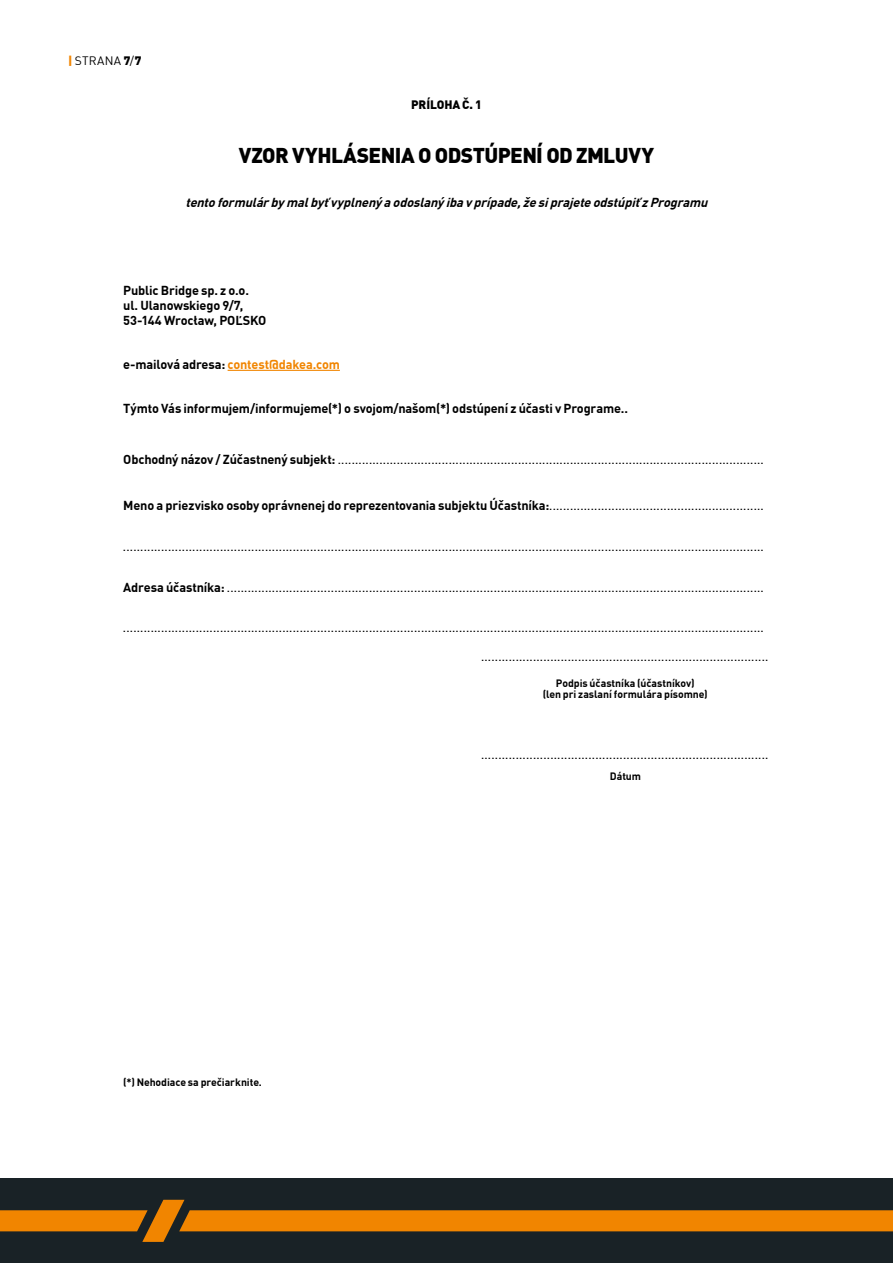
<style>
.page{position:relative;width:893px;height:1263px;background:#fff}
.page>*{position:absolute;margin:0;border:0;box-sizing:border-box;transform-origin:0 0}
.t1{font:900 21px "DIN Offc Pro";letter-spacing:-.03em;color:#000}
.t2{font:700 12.75px/15px "DIN Offc Pro";letter-spacing:-.015em;color:#000}
.t3{font:italic 700 12.75px "DIN Offc Pro";color:#000}
.t4{font:700 12.75px "DIN Offc Pro";letter-spacing:-.015em;color:#f18500}
.t5{font:12px "DIN Offc Pro";letter-spacing:.02em;color:#000}
.t6{font:900 12px "DIN Offc Pro";letter-spacing:-.01em;color:#000}
.t7{font:700 10.5px/11.4px "DIN Offc Pro";letter-spacing:-.005em;color:#000;text-align:center}
.t8{font:700 9px "DIN Offc Pro";color:#000}
.s1{font-weight:900;color:#f18500}
.s2{font-weight:900}
.s3{color:#000}
.s4{font-size:12.75px}
.s5{font-size:9px}
</style>
<div class="page">
<div style="left:0;top:1179px;width:893px;height:84px;background:#192226"></div>
<svg style="left:0;top:1200px;width:893px;height:42px"></svg>
<hr style="left:228px;top:370px;width:112px;height:1px;background:#f18500">
<h3 class="t5" style="left:68px;top:51px;width:75px"><span class="s1">|</span> STRANA <span class="s2">7</span>/<span class="s2">7</span></h3>
<h3 class="t6" style="left:411px;top:94px;width:72px">PRÍLOHA Č. 1</h3>
<h1 class="t1" style="left:239px;top:137px;width:417px">VZOR VYHLÁSENIA O ODSTÚPENÍ OD ZMLUVY</h1>
<h2 class="t3" style="left:185px;top:192px;width:528px">tentoformulárby malbyťvyplnený aodoslaný ibavprípade,žesiprajeteodstúpiťzProgramu</h2>
<h2 class="t2" style="left:123px;top:281px;width:145px">Public Bridge sp. z o.o. ul. Ulanowskiego 9/7,<br>53-144 Wrocław, POĽSKO</h2>
<h2 class="t4" style="left:123px;top:354px;width:218px"><span class="s3">e-mailová adresa:</span> contest@dakea.com</h2>
<h2 class="t2" style="left:123px;top:399px;width:506px">Týmto Vás informujem/informujeme(*) o svojom/našom(*) odstúpení z účasti v Programe..</h2>
<p class="t8" style="left:123px;top:453px;width:642px"><span class="s4">Obchodný názov / Zúčastnený subjekt:</span> ...........................................................................................................................</p>
<h2 class="t2" style="left:123px;top:497px;width:642px">Meno a priezvisko osoby oprávnenej do reprezentovania subjektu Účastníka:<span class="s5">..............................................................</span></h2>
<p class="t8" style="left:123px;top:540px;width:642px">.........................................................................................................................................................................................</p>
<p class="t8" style="left:123px;top:581px;width:642px"><span class="s4">Adresa účastníka:</span> ...........................................................................................................................................................</p>
<p class="t8" style="left:123px;top:621px;width:642px">.........................................................................................................................................................................................</p>
<p class="t8" style="left:481px;top:650px;width:288px">...................................................................................</p>
<p class="t7" style="left:543px;top:676px;width:167px">Podpis účastníka (účastníkov)<br>(len pri zaslaní formulára písomne)</p>
<p class="t7" style="left:123px;top:1075px;width:140px">(*) Nehodiace sa prečiarknite.</p>
<p class="t8" style="left:481px;top:748px;width:288px">...................................................................................</p>
<p class="t7" style="left:610px;top:769px;width:33px">Dátum</p>
</div>
